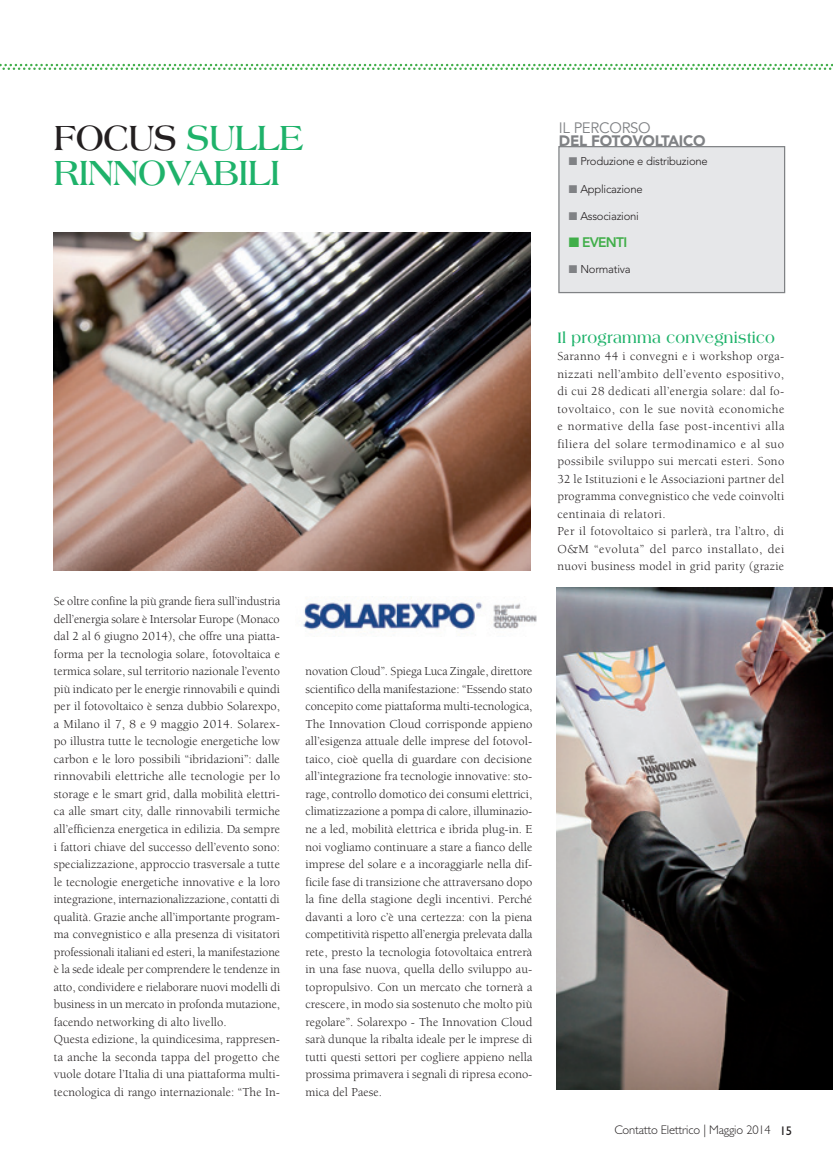
<style>
.page{position:relative;width:833px;height:1170px;background:#fff}
.page>*{position:absolute;margin:0;border:0;box-sizing:border-box;transform-origin:0 0}
.t1{font:700 37.5px/35px "Americana Std";letter-spacing:.09em;color:#1eb26a;scale:.9 1}
.t2{font:700 16.25px "Americana Std";letter-spacing:.02em;color:#1eb26a;scale:.9 1}
.t3{font:900 15px "Avenir LT Std";letter-spacing:-.02em;color:#808285}
.t4{font:15px "Avenir LT Std";letter-spacing:-.02em;color:#808285}
.t5{font:800 13.75px "Avenir LT Std";color:#40ae49}
.t6{font:12.5px/17.5px "Berkeley Std";letter-spacing:.005em;color:#231f20}
.t7{font:12.5px/17.5px "Berkeley Std";letter-spacing:.03em;color:#231f20}
.t8{font:300 12.5px "Gill Sans Std";letter-spacing:-.015em;color:#231f20}
.t9{font:300 11.25px "Avenir LT Std";letter-spacing:-.02em;color:#231f20}
.s1{color:#231f20}
.s2{color:#808285}
.s3{font-weight:400}
</style>
<div class="page">
<svg style="left:0;top:64px;width:833px;height:6px"></svg>
<div style="left:558px;top:146px;width:227px;height:147px;background:#e6e7e9;border:1px solid #808285"></div>
<img style="left:556px;top:588px;width:277px;height:501px">
<img style="left:54px;top:233px;width:477px;height:337px">
<img style="left:303px;top:596px;width:234px;height:36px">
<h1 class="t1" style="left:54px;top:120px;width:279px"><span class="s1">Focus</span> sulle rinnovabili</h1>
<p class="t6" style="left:54px;top:593px;width:228px">Se oltre confine la più grande fiera sull’industria dell’energia solare è Intersolar Europe (Monaco dal 2 al 6 giugno 2014), che offre una piatta&shy;forma per la tecnologia solare, fotovoltaica e termica solare, sul territorio nazionale l’evento più indicato per le energie rinnovabili e quindi per il fotovoltaico è senza dubbio Solarexpo, a Milano il 7, 8 e 9 maggio 2014. Solarex&shy;po illustra tutte le tecnologie energetiche low carbon e le loro possibili “ibridazioni”: dalle rinnovabili elettriche alle tecnologie per lo storage e le smart grid, dalla mobilità elettri&shy;ca alle smart city, dalle rinnovabili termiche all’efficienza energetica in edilizia. Da sempre i fattori chiave del successo dell’evento sono: specializzazione, approccio trasversale a tutte le tecnologie energetiche innovative e la loro integrazione, internazionalizzazione, contatti di qualità. Grazie anche all’importante program&shy;ma convegnistico e alla presenza di visitatori professionali italiani ed esteri, la manifestazione è la sede ideale per comprendere le tendenze in atto, condividere e rielaborare nuovi modelli di business in un mercato in profonda mutazione, facendo networking di alto livello.<br>Questa edizione, la quindicesima, rappresen&shy;ta anche la seconda tappa del progetto che vuole dotare l’Italia di una piattaforma multi&shy;tecnologica di rango internazionale: “The In-</p>
<p class="t6" style="left:305px;top:663px;width:228px;text-align:justify">novation Cloud”. Spiega Luca Zingale, direttore scientifico della manifestazione: “Essendo stato concepito come piattaforma multi-tecnologica, The Innovation Cloud corrisponde appieno all’esigenza attuale delle imprese del fotovol&shy;taico, cioè quella di guardare con decisione all’integrazione fra tecnologie innovative: sto&shy;rage, controllo domotico dei consumi elettrici, climatizzazione a pompa di calore, illuminazio&shy;ne a led, mobilità elettrica e ibrida plug-in. E noi vogliamo continuare a stare a fianco delle imprese del solare e a incoraggiarle nella dif&shy;ficile fase di transizione che attraversano dopo la fine della stagione degli incentivi. Perché davanti a loro c’è una certezza: con la piena competitività rispetto all’energia prelevata dalla rete, presto la tecnologia fotovoltaica entrerà in una fase nuova, quella dello sviluppo au&shy;topropulsivo. Con un mercato che tornerà a crescere, in modo sia sostenuto che molto più regolare”. Solarexpo - The Innovation Cloud sarà dunque la ribalta ideale per le imprese di tutti questi settori per cogliere appieno nella prossima primavera i segnali di ripresa econo&shy;mica del Paese.</p>
<p class="t4" style="left:559px;top:119px;width:93px">IL PERCORSO</p>
<p class="t3" style="left:559px;top:132px;width:148px">DEL FOTOVOLTAICO</p>
<p class="t9" style="left:569px;top:155px;width:140px"><span class="s2">■</span> Produzione e distribuzione</p>
<p class="t9" style="left:569px;top:182px;width:75px"><span class="s2">■</span> Applicazione</p>
<p class="t9" style="left:569px;top:210px;width:72px"><span class="s2">■</span> Associazioni</p>
<p class="t5" style="left:569px;top:234px;width:60px">■ EVENTI</p>
<p class="t9" style="left:569px;top:262px;width:63px"><span class="s2">■</span> Normativa</p>
<h2 class="t2" style="left:557px;top:328px;width:243px">Il programma convegnistico</h2>
<p class="t7" style="left:557px;top:348px;width:228px">Saranno 44 i convegni e i workshop orga&shy;nizzati nell’ambito dell’evento espositivo, di cui 28 dedicati all’energia solare: dal fo&shy;tovoltaico, con le sue novità economiche e normative della fase post-incentivi alla filiera del solare termodinamico e al suo possibile sviluppo sui mercati esteri. Sono 32 le Istituzioni e le Associazioni partner del programma convegnistico che vede coinvolti centinaia di relatori.<br>Per il fotovoltaico si parlerà, tra l’altro, di O&amp;M “evoluta” del parco installato, dei nuovi business model in grid parity (grazie</p>
<p class="t8" style="left:614px;top:1122px;width:179px">Contatto Elettrico | Maggio 2014 <span class="s3">15</span></p>
</div>
